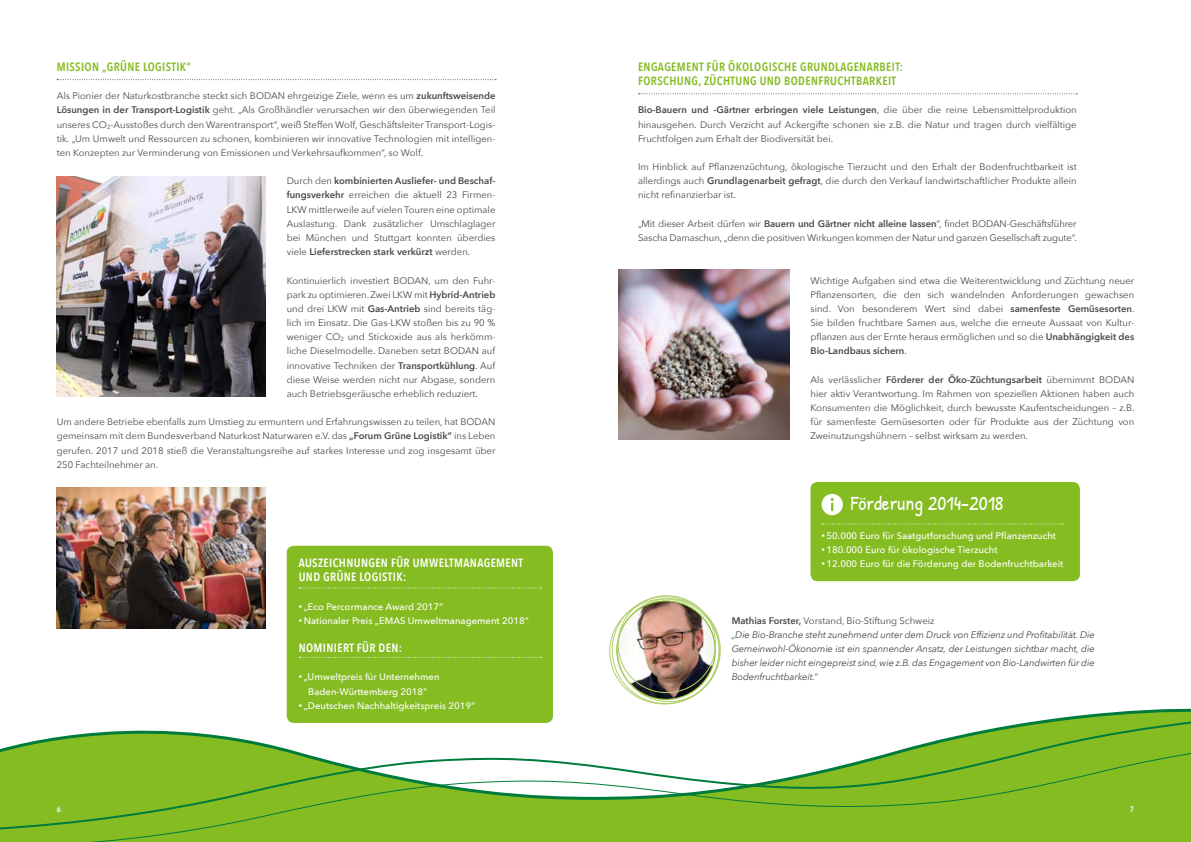
<style>
.page{position:relative;width:1191px;height:842px;background:#fff}
.page>*{position:absolute;margin:0;border:0;box-sizing:border-box;transform-origin:0 0}
.t1{font:20px "Patrick Hand";color:#fff}
.t2{font:600 12px "Avenir Next Condensed";letter-spacing:.03em;color:#85bc22}
.t3{font:600 12px "Avenir Next Condensed";letter-spacing:.03em;color:#fff}
.t4{font:9.5px/14.2px "Avenir Next";color:#494948;text-align:justify}
.t5{font:italic 9.5px/14.2px "Avenir Next";letter-spacing:-.01em;color:#494948}
.t6{font:500 9.5px/14.2px "Avenir Next";color:#fff;text-align:center}
.t7{font:600 8px "Avenir Next Condensed";color:#fff}
.s1{font-weight:600}
.s2{font-size:7px}
.s3{font-weight:600;font-style:normal}
.s4{font-style:normal}
.s5{color:#007b3c}
</style>
<div class="page">
<svg style="left:286px;top:702px;width:905px;height:17px"></svg>
<svg style="left:0;top:719px;width:1191px;height:32px"></svg>
<svg style="left:0;top:751px;width:1191px;height:91px"></svg>
<svg style="left:638px;top:93px;width:439px;height:1px"></svg>
<div style="left:810px;top:482px;width:270px;height:99px;background:#85bc22;border-radius:7px"></div>
<svg style="left:822px;top:524px;width:241px;height:1px"></svg>
<div style="left:821px;top:494px;width:22px;height:21px;background:#fff;border-radius:50%"></div>
<svg style="left:830px;top:498px;width:3px;height:13px"></svg>
<img style="left:619px;top:269px;width:170px;height:170px">
<img style="left:617px;top:601px;width:98px;height:98px;border-radius:49px">
<svg style="left:57px;top:79px;width:439px;height:1px"></svg>
<img style="left:57px;top:177px;width:208px;height:220px">
<div style="left:287px;top:546px;width:266px;height:177px;background:#85bc22;border-radius:7px"></div>
<svg style="left:299px;top:588px;width:242px;height:1px"></svg>
<svg style="left:299px;top:657px;width:242px;height:1px"></svg>
<img style="left:57px;top:488px;width:208px;height:140px">
<p class="t2" style="left:57px;top:56px;width:31px">MISSION</p>
<p class="t2" style="left:102px;top:56px;width:26px">„GRÜNE</p>
<p class="t2" style="left:143px;top:56px;width:49px">LOGI STIK“</p>
<p class="t4" style="left:57px;top:88px;width:440px">Als Pionier der Naturkostbranche steckt sich BODAN ehrgeizige Ziele, wenn es um <span class="s1">zukunftsweisende Lösungen in der Transport-Logistik</span> geht. „Als Großhändler verursachen wir den überwiegenden Teil unseres CO<sub>2</sub>-Ausstoßes durch den Warentransport“, weiß Steffen Wolf, Geschäftsleiter Transport-Logis&shy;tik. „Um Umwelt und Ressourcen zu schonen, kombinieren wir innovative Technologien mit intelligen&shy;ten Konzepten zur Verminderung von Emissionen und Verkehrsaufkommen“, so Wolf.</p>
<p class="t4" style="left:287px;top:173px;width:210px">Durch den <span class="s1">kombinierten Ausliefer- und Beschaf&shy;fungsverkehr</span> erreichen die aktuell 23 Firmen-LKW mittlerweile auf vielen Touren eine optimale Auslastung. Dank zusätzlicher Umschlaglager bei München und Stuttgart konnten überdies viele <span class="s1">Lieferstrecken stark verkürzt</span> werden.</p>
<p class="t4" style="left:287px;top:273px;width:210px">Kontinuierlich investiert BODAN, um den Fuhr&shy;park zu optimieren. Zwei LKW mit <span class="s1">Hybrid-Antrieb </span>und drei LKW mit <span class="s1">Gas-Antrieb</span> sind bereits täg&shy;lich im Einsatz. Die Gas-LKW stoßen bis zu 90 % weniger CO<sub>2</sub> und Stickoxide aus als herkömm&shy;liche Dieselmodelle. Daneben setzt BODAN auf innovative Techniken der <span class="s1">Transportkühlung</span>. Auf diese Weise werden nicht nur Abgase, sondern auch Betriebsgeräusche erheblich reduziert.</p>
<p class="t4" style="left:57px;top:414px;width:440px">Um andere Betriebe ebenfalls zum Umstieg zu ermuntern und Erfahrungswissen zu teilen, hat BODAN gemeinsam mit dem Bundesverband Naturkost Naturwaren e.V. das <span class="s1">„Forum Grüne Logistik“</span> ins Leben gerufen. 2017 und 2018 stieß die Veranstaltungsreihe auf starkes Interesse und zog insgesamt über 250 Fachteilnehmer an.</p>
<p class="t3" style="left:299px;top:552px;width:56px">AUSZEI CHNUNGEN</p>
<p class="t3" style="left:391px;top:552px;width:37px">FÜR UMWEL</p>
<p class="t3" style="left:449px;top:552px;width:13px">TMANAGEMEN</p>
<p class="t3" style="left:518px;top:552px;width:6px">T</p>
<p class="t3" style="left:299px;top:567px;width:46px">UND GRÜNE</p>
<p class="t3" style="left:359px;top:567px;width:48px">LOGISTIK:</p>
<p class="t6" style="left:299px;top:599px;width:146px"><span class="s2">•</span> „Eco Percormance Award 2017“</p>
<p class="t6" style="left:299px;top:613px;width:231px"><span class="s2">•</span> Nationaler Preis „EMAS Umweltmanagement 2018“</p>
<p class="t3" style="left:299px;top:637px;width:15px">NOMINIE</p>
<p class="t3" style="left:343px;top:637px;width:61px">RT FÜR DEN :</p>
<p class="t6" style="left:299px;top:670px;width:142px"><span class="s2">•</span> „Umweltpreis für Unternehmen<br>Baden-Württemberg 2018“</p>
<p class="t6" style="left:299px;top:698px;width:178px"><span class="s2">•</span> „Deutschen Nachhaltigkeitspreis 2019“</p>
<p class="t2" style="left:638px;top:56px;width:14px">ENGAGEMEN</p>
<p class="t2" style="left:699px;top:56px;width:44px">T FÜR ÖKOLOGI</p>
<p class="t2" style="left:772px;top:56px;width:71px">SCHE GRUN DLAGENA</p>
<p class="t2" style="left:873px;top:56px;width:31px">RBEIT:</p>
<p class="t2" style="left:638px;top:70px;width:106px">FORSCHUNG, ZÜCHTUNG</p>
<p class="t2" style="left:759px;top:70px;width:138px">UN D BODEN FRUCHTBARKEIT</p>
<p class="t4" style="left:638px;top:103px;width:440px"><span class="s1">Bio-Bauern und -Gärtner erbringen viele Leistungen</span>, die über die reine Lebensmittelproduktion hinausgehen. Durch Verzicht auf Ackergifte schonen sie z.B. die Natur und tragen durch vielfältige Fruchtfolgen zum Erhalt der Biodiversität bei.</p>
<p class="t4" style="left:638px;top:159px;width:440px">Im Hinblick auf Pflanzenzüchtung, ökologische Tierzucht und den Erhalt der Bodenfruchtbarkeit ist allerdings auch <span class="s1">Grundlagenarbeit gefragt</span>, die durch den Verkauf landwirtschaftlicher Produkte allein nicht refinanzierbar ist.</p>
<p class="t4" style="left:638px;top:216px;width:440px">„Mit dieser Arbeit dürfen wir <span class="s1">Bauern und Gärtner nicht alleine lassen</span>“, findet BODAN-Geschäftsführer<br>Sascha Damaschun, „denn die positiven Wirkungen kommen der Natur und ganzen Gesellschaft zugute“.</p>
<p class="t4" style="left:810px;top:273px;width:325px">Wichtige Aufgaben sind etwa die Weiterentwicklung und Züchtung neuer Pflanzensorten, die den sich wandelnden Anforderungen gewachsen sind. Von besonderem Wert sind dabei <span class="s1">samenfeste Gemüsesorten</span>.<br>Sie bilden fruchtbare Samen aus, welche die erneute Aussaat von Kultur&shy;pflanzen aus der Ernte heraus ermöglichen und so die <span class="s1">Unabhängigkeit des Bio-Landbaus sichern</span>.</p>
<p class="t4" style="left:810px;top:372px;width:325px">Als verlässlicher <span class="s1">Förderer der Öko-Züchtungsarbeit</span> übernimmt BODAN hier aktiv Verantwortung. Im Rahmen von speziellen Aktionen haben auch Konsumenten die Möglichkeit, durch bewusste Kaufentscheidungen – z.B. für samenfeste Gemüsesorten oder für Produkte aus der Züchtung von Zweinutzungshühnern – selbst wirksam zu werden.</p>
<h1 class="t1" style="left:850px;top:489px;width:156px">Förderung 2014-2018</h1>
<p class="t6" style="left:821px;top:528px;width:236px"><span class="s2">•</span> 50.000 Euro für Saatgutforschung und Pflanzenzucht</p>
<p class="t6" style="left:821px;top:542px;width:177px"><span class="s2">•</span> 180.000 Euro für ökologische Tierzucht</p>
<p class="t6" style="left:821px;top:556px;width:243px"><span class="s2">•</span> 12.000 Euro für die Förderung der Bodenfruchtbarkeit</p>
<p class="t5" style="left:731px;top:613px;width:365px"><span class="s3">Mathias Forster,</span> <span class="s4">Vorstand, Bio-Stiftung Schweiz<br></span><span class="s5">„</span>Die Bio-Branche steht zunehmend unter dem Druck von Effizienz und Profitabilität. Die Gemeinwohl-Ökonomie ist ein spannender Ansatz, der Leistungen sichtbar macht, die bisher leider nicht eingepreist sind, wie z.B. das Engagement von Bio-Landwirten für die Bodenfruchtbarkeit.<span class="s5">“</span></p>
<p class="t7" style="left:57px;top:802px;width:5px">6</p>
<p class="t7" style="left:1130px;top:802px;width:5px">7</p>
</div>
